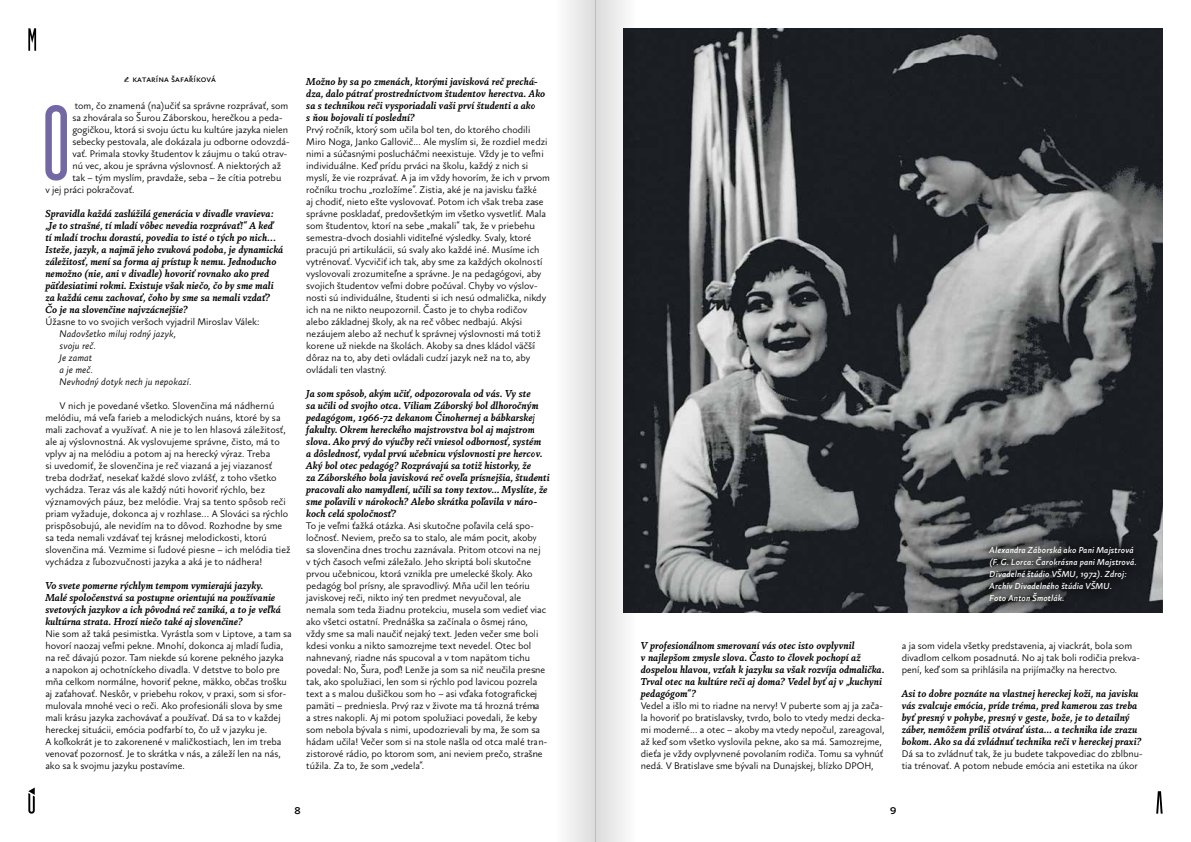
<style>
.page{position:relative;width:1191px;height:842px;background:#fff}
.page>*{position:absolute;margin:0;border:0;box-sizing:border-box;transform-origin:0 0}
.t1{font:108px "Manual Grotesk A 2";color:#7368a3}
.t2{font:15.1px "Fazeta Sans";color:#000}
.t3{font:11px/12px "Fazeta Bold Italic Caption";color:#000}
.t4{font:300 10.5px/12px "Fazeta Sans";color:#000}
.t5{font:italic 300 10.5px/12px "Fazeta Sans";letter-spacing:.005em;color:#000}
.t6{font:10px "Fazeta Sans";color:#000}
.t7{font:italic 500 9.5px/12px "Fazeta Sans";letter-spacing:.015em;color:#fff}
.s1{font-family:"Ico Phone 2"}
</style>
<div class="page">
<svg style="left:28px;top:28px;width:8px;height:23px"></svg>
<svg style="left:28px;top:787px;width:7px;height:27px"></svg>
<svg style="left:1156px;top:791px;width:6px;height:23px"></svg>
<img style="left:656px;top:28px;width:506px;height:585px">
<div style="left:977px;top:533px;width:170px;height:80px;background:#000;opacity:.75"></div>
<div style="left:534px;top:0;width:61px;height:842px;background:linear-gradient(to right,#fff,#e0e0e0)"></div>
<svg style="left:595px;top:0;width:61px;height:842px"></svg>
<p class="t6" style="left:124px;top:72px;width:94px"><span class="s1">J</span> katarína šafaříková</p>
<p class="t3" style="left:306px;top:75px;width:241px">Možno by sa po zmenách, ktorými javisková reč prechá&shy;dza, dalo pátrať prostredníctvom študentov herectva. Ako sa s technikou reči vysporiadali vaši prví študenti a ako<br>s ňou bojovali tí poslední?</p>
<p class="t4" style="left:306px;top:123px;width:245px">Prvý ročník, ktorý som učila bol ten, do ktorého chodili Miro Noga, Janko Gallovič... Ale myslím si, že rozdiel medzi nimi a súčasnými poslucháčmi neexistuje. Vždy je to veľmi individuálne. Keď prídu prváci na školu, každý z nich si myslí, že vie rozprávať. A ja im vždy hovorím, že ich v prvom ročníku trochu „rozložíme“. Zistia, aké je na javisku ťažké<br>aj chodiť, nieto ešte vyslovovať. Potom ich však treba zase správne poskladať, predovšetkým im všetko vysvetliť. Mala som študentov, ktorí na sebe „makali“ tak, že v priebehu semestra-dvoch dosiahli viditeľné výsledky. Svaly, ktoré pracujú pri artikulácii, sú svaly ako každé iné. Musíme ich vytrénovať. Vycvičiť ich tak, aby sme za každých okolností vyslovovali zrozumiteľne a správne. Je na pedagógovi, aby svojich študentov veľmi dobre počúval. Chyby vo výslov&shy;nosti sú individuálne, študenti si ich nesú odmalička, nikdy ich na ne nikto neupozornil. Často je to chyba rodičov alebo základnej školy, ak na reč vôbec nedbajú. Akýsi nezáujem alebo až nechuť k správnej výslovnosti má totiž korene už niekde na školách. Akoby sa dnes kládol väčší dôraz na to, aby deti ovládali cudzí jazyk než na to, aby ovládali ten vlastný.</p>
<p class="t3" style="left:306px;top:387px;width:245px">Ja som spôsob, akým učiť, odpozorovala od vás. Vy ste<br>sa učili od svojho otca. Viliam Záborský bol dlhoročným pedagógom, 1966-72 dekanom Činohernej a bábkarskej fakulty. Okrem hereckého majstrovstva bol aj majstrom slova. Ako prvý do výučby reči vniesol odbornosť, systém<br>a dôslednosť, vydal prvú učebnicu výslovnosti pre hercov.<br>Aký bol otec pedagóg? Rozprávajú sa totiž historky, že<br>za Záborského bola javisková reč oveľa prísnejšia, študenti pracovali ako namydlení, učili sa tony textov... Myslíte, že sme poľavili v nárokoch? Alebo skrátka poľavila v náro&shy;koch celá spoločnosť?</p>
<p class="t4" style="left:306px;top:519px;width:242px">To je veľmi ťažká otázka. Asi skutočne poľavila celá spo&shy;ločnosť. Neviem, prečo sa to stalo, ale mám pocit, akoby sa slovenčina dnes trochu zaznávala. Pritom otcovi na nej v tých časoch veľmi záležalo. Jeho skriptá boli skutočne prvou učebnicou, ktorá vznikla pre umelecké školy. Ako pedagóg bol prísny, ale spravodlivý. Mňa učil len teóriu javiskovej reči, nikto iný ten predmet nevyučoval, ale nemala som teda žiadnu protekciu, musela som vedieť viac ako všetci ostatní. Prednáška sa začínala o ôsmej ráno, vždy sme sa mali naučiť nejaký text. Jeden večer sme boli kdesi vonku a nikto samozrejme text nevedel. Otec bol nahnevaný, riadne nás spucoval a v tom napätom tichu povedal: No, Šura, poď! Lenže ja som sa nič neučila presne tak, ako spolužiaci, len som si rýchlo pod lavicou pozrela text a s malou dušičkou som ho – asi vďaka fotografickej pamäti – predniesla. Prvý raz v živote ma tá hrozná tréma<br>a stres nakopli. Aj mi potom spolužiaci povedali, že keby som nebola bývala s nimi, upodozrievali by ma, že som sa hádam učila! Večer som si na stole našla od otca malé tran&shy;zistorové rádio, po ktorom som, ani neviem prečo, strašne túžila. Za to, že som „vedela“.</p>
<h1 class="t1" style="left:40px;top:85px;width:34px">O</h1>
<p class="t4" style="left:75px;top:99px;width:215px">tom, čo znamená (na)učiť sa správne rozprávať, som</p>
<p class="t4" style="left:72px;top:111px;width:212px">sa zhovárala so Šurou Záborskou, herečkou a peda-</p>
<p class="t4" style="left:72px;top:123px;width:217px">gogičkou, ktorá si svoju úctu ku kultúre jazyka nielen</p>
<p class="t4" style="left:72px;top:135px;width:218px">sebecky pestovala, ale dokázala ju odborne odovzdá-</p>
<p class="t4" style="left:72px;top:147px;width:216px">vať. Primala stovky študentov k záujmu o takú otrav-</p>
<p class="t4" style="left:72px;top:159px;width:210px">nú vec, akou je správna výslovnosť. A niektorých až</p>
<p class="t4" style="left:72px;top:171px;width:210px">tak – tým myslím, pravdaže, seba – že cítia potrebu</p>
<p class="t4" style="left:45px;top:183px;width:91px">v jej práci pokračovať.</p>
<p class="t3" style="left:45px;top:207px;width:239px">Spravidla každá zaslúžilá generácia v divadle vravieva: „Je to strašné, tí mladí vôbec nevedia rozprávať!“ A keď<br>tí mladí trochu dorastú, povedia to isté o tých po nich… Isteže, jazyk, a najmä jeho zvuková podoba, je dynamická záležitosť, mení sa forma aj prístup k nemu. Jednoducho nemožno (nie, ani v divadle) hovoriť rovnako ako pred päťdesiatimi rokmi. Existuje však niečo, čo by sme mali za každú cenu zachovať, čoho by sme sa nemali vzdať?<br>Čo je na slovenčine najvzácnejšie?</p>
<p class="t4" style="left:45px;top:315px;width:216px">Úžasne to vo svojich veršoch vyjadril Miroslav Válek:</p>
<p class="t5" style="left:60px;top:327px;width:134px">Nadovšetko miluj rodný jazyk, svoju reč.<br>Je zamat<br>a je meč.<br>Nevhodný dotyk nech ju nepokazí.</p>
<p class="t4" style="left:45px;top:399px;width:247px;text-indent:14px">V nich je povedané všetko. Slovenčina má nádhernú melódiu, má veľa farieb a melodických nuáns, ktoré by sa mali zachovať a využívať. A nie je to len hlasová záležitosť, ale aj výslovnostná. Ak vyslovujeme správne, čisto, má to vplyv aj na melódiu a potom aj na herecký výraz. Treba<br>si uvedomiť, že slovenčina je reč viazaná a jej viazanosť treba dodržať, nesekať každé slovo zvlášť, z toho všetko vychádza. Teraz vás ale každý núti hovoriť rýchlo, bez významových páuz, bez melódie. Vraj sa tento spôsob reči priam vyžaduje, dokonca aj v rozhlase... A Slováci sa rýchlo prispôsobujú, ale nevidím na to dôvod. Rozhodne by sme sa teda nemali vzdávať tej krásnej melodickosti, ktorú slovenčina má. Vezmime si ľudové piesne – ich melódia tiež vychádza z ľubozvučnosti jazyka a aká je to nádhera!</p>
<p class="t3" style="left:45px;top:579px;width:237px">Vo svete pomerne rýchlym tempom vymierajú jazyky.<br>Malé spoločenstvá sa postupne orientujú na používanie svetových jazykov a ich pôvodná reč zaniká, a to je veľká kultúrna strata. Hrozí niečo také aj slovenčine?</p>
<p class="t4" style="left:45px;top:627px;width:248px">Nie som až taká pesimistka. Vyrástla som v Liptove, a tam sa hovorí naozaj veľmi pekne. Mnohí, dokonca aj mladí ľudia, na reč dávajú pozor. Tam niekde sú korene pekného jazyka<br>a napokon aj ochotníckeho divadla. V detstve to bolo pre mňa celkom normálne, hovoriť pekne, mäkko, občas trošku aj zaťahovať. Neskôr, v priebehu rokov, v praxi, som si sfor&shy;mulovala mnohé veci o reči. Ako profesionáli slova by sme mali krásu jazyka zachovávať a používať. Dá sa to v každej hereckej situácii, emócia podfarbí to, čo už v jazyku je.<br>A koľkokrát je to zakorenené v maličkostiach, len im treba venovať pozornosť. Je to skrátka v nás, a záleží len na nás, ako sa k svojmu jazyku postavíme.</p>
<p class="t3" style="left:641px;top:639px;width:245px">V profesionálnom smerovaní vás otec isto ovplyvnil<br>v najlepšom zmysle slova. Často to človek pochopí až dospelou hlavou, vzťah k jazyku sa však rozvíja odmalička.<br>Trval otec na kultúre reči aj doma? Vedel byť aj v „kuchyni pedagógom“?</p>
<p class="t4" style="left:641px;top:699px;width:245px">Vedel a išlo mi to riadne na nervy! V puberte som aj ja zača&shy;la hovoriť po bratislavsky, tvrdo, bolo to vtedy medzi decka&shy;mi moderné... a otec – akoby ma vtedy nepočul, zareagoval, až keď som všetko vyslovila pekne, ako sa má. Samozrejme, dieťa je vždy ovplyvnené povolaním rodiča. Tomu sa vyhnúť nedá. V Bratislave sme bývali na Dunajskej, blízko DPOH,</p>
<p class="t7" style="left:989px;top:543px;width:149px">Alexandra Záborská ako Pani Majstrová (F. G. Lorca: Čarokrásna pani Majstrová.<br>Divadelné štúdio VŠMU, 1972). Zdroj:<br>Archív Divadelného štúdia VŠMU.<br>Foto Anton Šmotlák.</p>
<p class="t4" style="left:901px;top:639px;width:239px">a ja som videla všetky predstavenia, aj viackrát, bola som divadlom celkom posadnutá. No aj tak boli rodičia prekva&shy;pení, keď som sa prihlásila na prijímačky na herectvo.</p>
<p class="t3" style="left:901px;top:687px;width:241px">Asi to dobre poznáte na vlastnej hereckej koži, na javisku vás zvalcuje emócia, príde tréma, pred kamerou zas treba byť presný v pohybe, presný v geste, bože, je to detailný záber, nemôžem príliš otvárať ústa... a technika ide zrazu bokom. Ako sa dá zvládnuť technika reči v hereckej praxi?</p>
<p class="t4" style="left:901px;top:747px;width:242px">Dá sa to zvládnuť tak, že ju budete takpovediac do zblbnu&shy;tia trénovať. A potom nebude emócia ani estetika na úkor</p>
<h2 class="t2" style="left:294px;top:798px;width:8px">8</h2>
<h2 class="t2" style="left:889px;top:798px;width:8px">9</h2>
</div>
